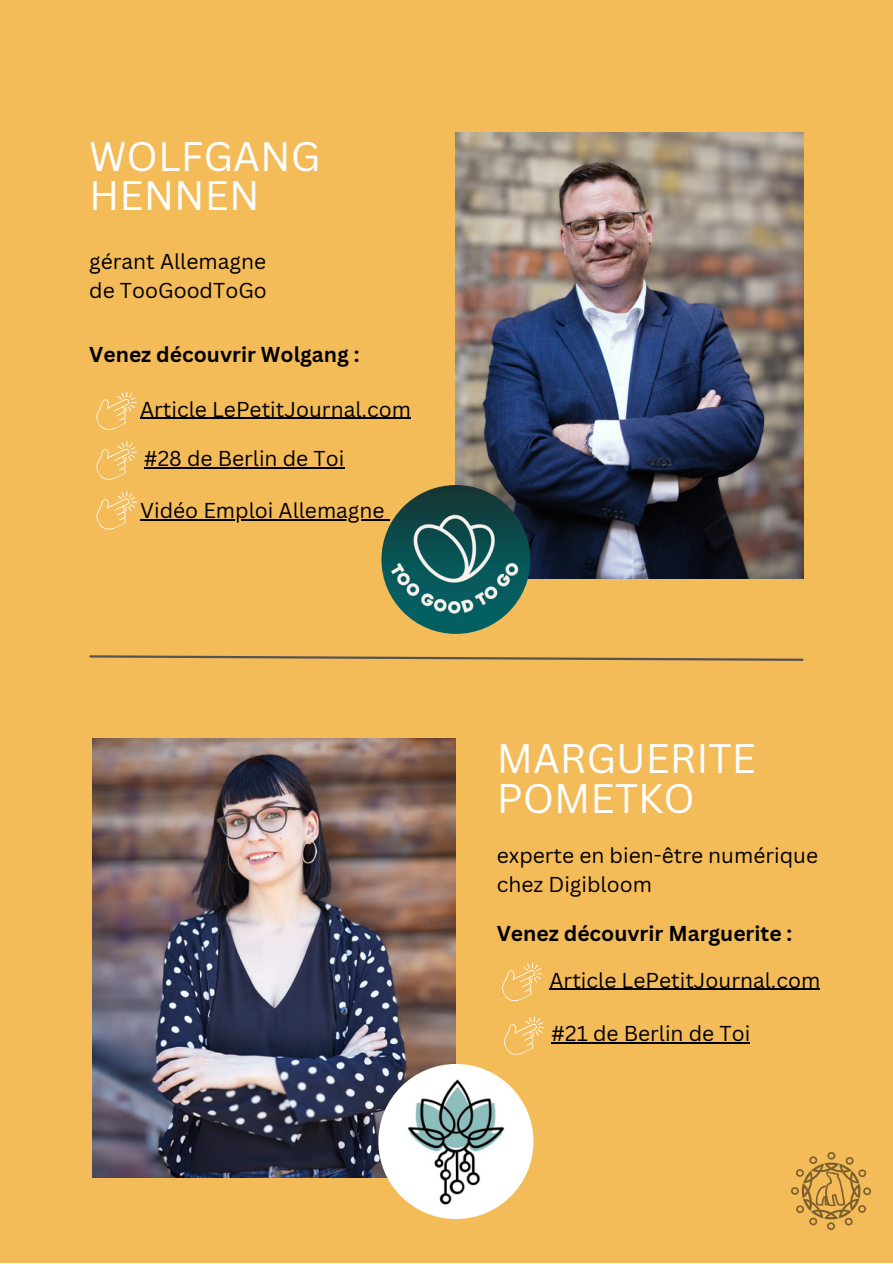
<style>
.page{position:relative;width:893px;height:1264px;background:#fff}
.page>*{position:absolute;margin:0;border:0;box-sizing:border-box;transform-origin:0 0}
.t1{font:40.05px/39.3px "Canva Sans";color:#fff}
.t2{font:21px/29.2px "Canva Sans";color:#000}
.t3{font:700 21px "Canva Sans";color:#000}
</style>
<div class="page">
<div style="left:0;top:0;width:892px;height:1262px;background:#f4bb59"></div>
<img style="left:456px;top:133px;width:347px;height:445px">
<svg style="left:89px;top:655px;width:715px;height:6px"></svg>
<img style="left:92px;top:738px;width:364px;height:438px">
<img style="left:378px;top:1063px;width:155px;height:155px;border-radius:50%">
<img style="left:381px;top:485px;width:149px;height:149px;border-radius:50%">
<img style="left:791px;top:1152px;width:80px;height:78px">
<hr style="left:549px;top:988px;width:271px;height:1px;background:#000">
<hr style="left:551px;top:1042px;width:199px;height:1px;background:#000">
<hr style="left:144px;top:467px;width:200px;height:1px;background:#000">
<hr style="left:140px;top:519px;width:244px;height:1px;background:#000">
<hr style="left:140px;top:417px;width:271px;height:2px;background:#000">
<svg style="left:96px;top:391px;width:41px;height:139px"></svg>
<svg style="left:503px;top:1016px;width:42px;height:39px"></svg>
<svg style="left:502px;top:962px;width:41px;height:40px"></svg>
<h1 class="t1" style="left:89px;top:135px;width:233px">WOLFGANG<br>HENNEN</h1>
<p class="t2" style="left:89px;top:246px;width:179px">gérant Allemagne de TooGoodToGo</p>
<p class="t3" style="left:89px;top:339px;width:272px">Venez découvrir Wolgang :</p>
<p class="t2" style="left:140px;top:394px;width:272px">Article LePetitJournal.com</p>
<p class="t2" style="left:144px;top:443px;width:202px">#28 de Berlin de Toi</p>
<p class="t2" style="left:140px;top:495px;width:246px">Vidéo Emploi Allemagne</p>
<h1 class="t1" style="left:496px;top:738px;width:261px">MARGUERITE<br>POMETKO</h1>
<p class="t2" style="left:496px;top:840px;width:323px">experte en bien-être numérique chez Digibloom</p>
<p class="t3" style="left:496px;top:918px;width:297px">Venez découvrir Marguerite :</p>
<p class="t2" style="left:549px;top:964px;width:272px">Article LePetitJournal.com</p>
<p class="t2" style="left:551px;top:1018px;width:200px">#21 de Berlin de Toi</p>
</div>
